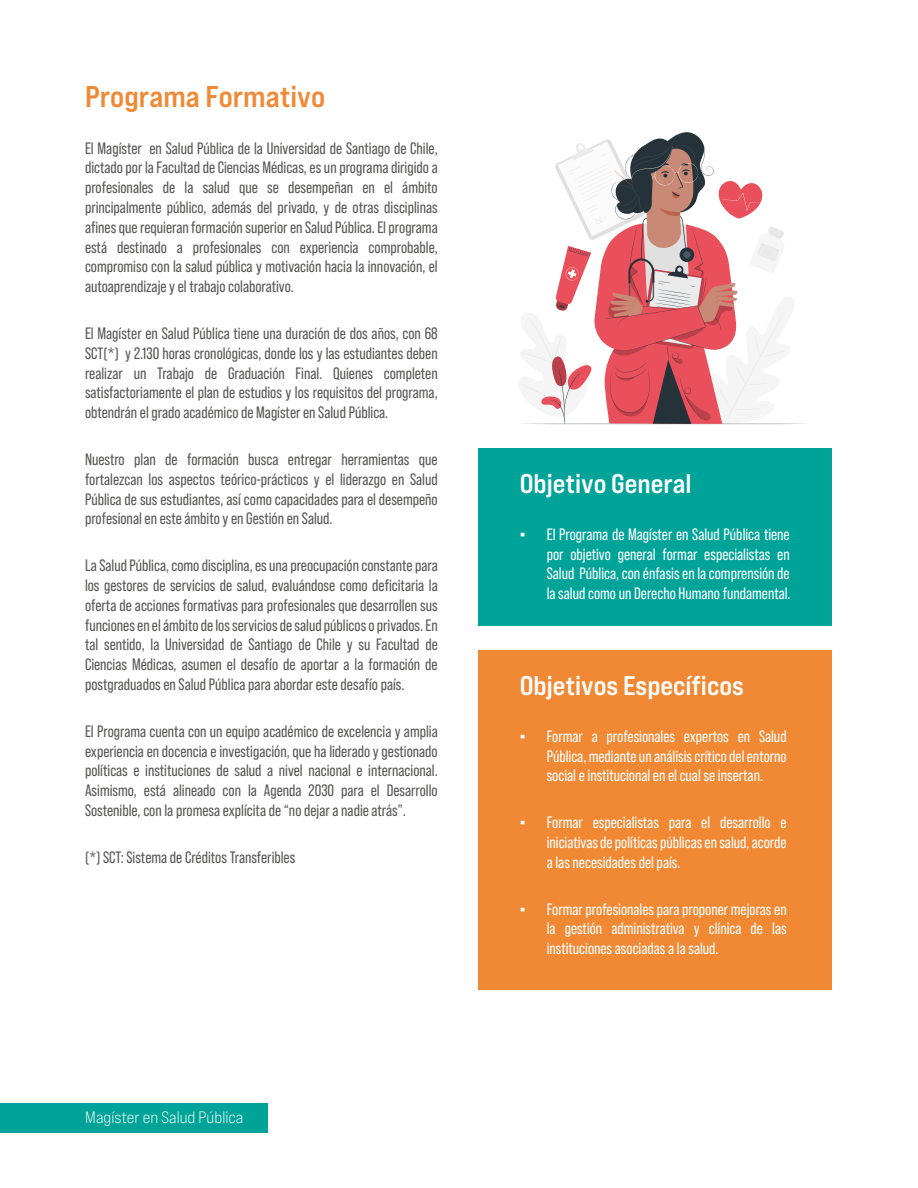
<style>
.page{position:relative;width:918px;height:1188px;background:#fff}
.page>*{position:absolute;margin:0;border:0;box-sizing:border-box;transform-origin:0 0}
.t1{font:700 expanded 30px "Bebas Neue Pro";color:#f18934}
.t2{font:700 expanded 27px "Bebas Neue Pro";color:#fff}
.t3{font:16.5px/19.8px "Bebas Neue Pro";color:#575756;text-align:justify}
.t4{font:16.5px/19.8px "Bebas Neue Pro";color:#fff;text-align:justify}
.t5{font:expanded 16.5px "Bebas Neue Pro";color:#fff}
.s1{font-family:"Times New Roman"}
</style>
<div class="page">
<div style="left:0;top:1103px;width:267px;height:30px;background:#00a398"></div>
<div style="left:479px;top:449px;width:353px;height:177px;background:#00a398"></div>
<div style="left:479px;top:651px;width:353px;height:339px;background:#f18934"></div>
<svg style="left:519px;top:132px;width:287px;height:293px"></svg>
<h1 class="t1" style="left:85px;top:78px;width:242px">Programa Formativo</h1>
<p class="t3" style="left:85px;top:138px;width:354px">El Magíster en Salud Pública de la Universidad de Santiago de Chile, dictado por la Facultad de Ciencias Médicas, es un programa dirigido a profesionales de la salud que se desempeñan en el ámbito principalmente público, además del privado, y de otras disciplinas afines que requieran formación superior en Salud Pública. El programa está destinado a profesionales con experiencia comprobable, compromiso con la salud pública y motivación hacia la innovación, el autoaprendizaje y el trabajo colaborativo.</p>
<p class="t3" style="left:85px;top:323px;width:354px">El Magíster en Salud Pública tiene una duración de dos años, con 68<br>SCT(*) y 2.130 horas cronológicas, donde los y las estudiantes deben realizar un Trabajo de Graduación Final. Quienes completen satisfactoriamente el plan de estudios y los requisitos del programa, obtendrán el grado académico de Magíster en Salud Pública.</p>
<p class="t3" style="left:85px;top:449px;width:354px">Nuestro plan de formación busca entregar herramientas que fortalezcan los aspectos teórico-prácticos y el liderazgo en Salud Pública de sus estudiantes, así como capacidades para el desempeño profesional en este ámbito y en Gestión en Salud.</p>
<p class="t3" style="left:85px;top:555px;width:354px">La Salud Pública, como disciplina, es una preocupación constante para los gestores de servicios de salud, evaluándose como deficitaria la oferta de acciones formativas para profesionales que desarrollen sus funciones en el ámbito de los servicios de salud públicos o privados. En tal sentido, la Universidad de Santiago de Chile y su Facultad de Ciencias Médicas, asumen el desafío de aportar a la formación de postgraduados en Salud Pública para abordar este desafío país.</p>
<p class="t3" style="left:85px;top:721px;width:354px">El Programa cuenta con un equipo académico de excelencia y amplia experiencia en docencia e investigación, que ha liderado y gestionado políticas e instituciones de salud a nivel nacional e internacional.<br>Asimismo, está alineado con la Agenda 2030 para el Desarrollo Sostenible, con la promesa explícita de “no dejar a nadie atrás”.</p>
<p class="t3" style="left:85px;top:847px;width:212px">(*) SCT: Sistema de Créditos Transferibles</p>
<p class="t5" style="left:85px;top:1107px;width:160px">Magíster en Salud Pública</p>
<h2 class="t2" style="left:520px;top:467px;width:173px">Objetivo General</h2>
<p class="t4" style="left:547px;top:524px;width:245px;text-indent:-27px"><span class="s1">▪</span> El Programa de Magíster en Salud Pública tiene por objetivo general formar especialistas en Salud Pública, con énfasis en la comprensión de la salud como un Derecho Humano fundamental.</p>
<h2 class="t2" style="left:520px;top:669px;width:226px">Objetivos Específicos</h2>
<p class="t4" style="left:547px;top:726px;width:241px;text-indent:-27px"><span class="s1">▪</span> Formar a profesionales expertos en Salud Pública, mediante un análisis crítico del entorno social e institucional en el cual se insertan.</p>
<p class="t4" style="left:547px;top:813px;width:241px;text-indent:-27px"><span class="s1">▪</span> Formar especialistas para el desarrollo e iniciativas de políticas públicas en salud, acorde a las necesidades del país.</p>
<p class="t4" style="left:547px;top:899px;width:242px;text-indent:-27px"><span class="s1">▪</span> Formar profesionales para proponer mejoras en la gestión administrativa y clínica de las instituciones asociadas a la salud.</p>
</div>
